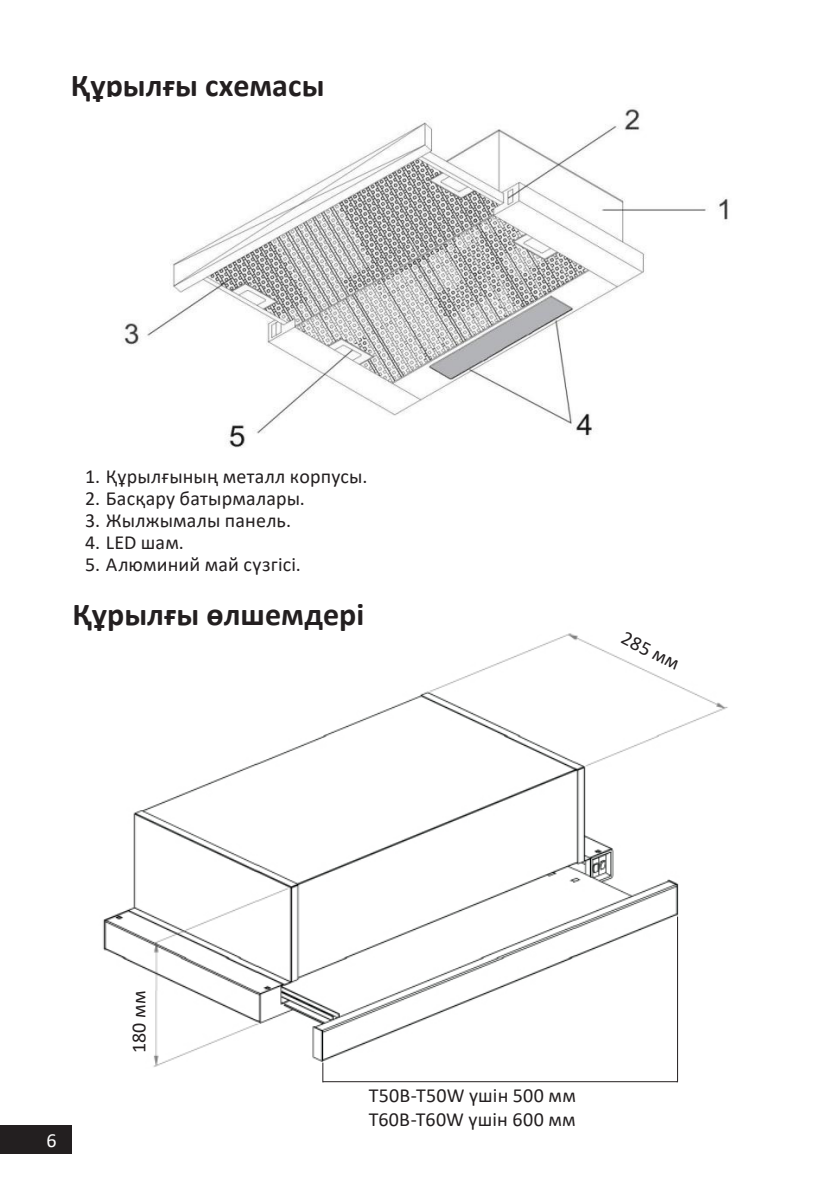
<style>
.page{position:relative;width:840px;height:1191px;background:#fff}
.page>*{position:absolute;margin:0;border:0;box-sizing:border-box;transform-origin:0 0}
.Заголовок_16{font:700 32px "Calibri";color:#231f20}
.t1{font:20px "Calibri";letter-spacing:.01em;color:#231f20}
.t2{font:20px "Calibri";color:#fff}
</style>
<div class="page">
<div style="left:0;top:1125px;width:72px;height:29px;background:#231f20"></div>
<img style="left:124px;top:109px;width:605px;height:339px">
<img style="left:103px;top:633px;width:625px;height:436px">
<hr style="left:676px;top:916px;width:1px;height:165px;background:#231f20">
<hr style="left:322px;top:1081px;width:355px;height:1px;background:#231f20">
<svg style="left:322px;top:1062px;width:1px;height:20px"></svg>
<p class="Заголовок_16" style="left:71px;top:63px;width:255px">Құрылғы схемасы</p>
<p class="t1" style="left:85px;top:463px;width:284px">1. Құрылғының металл корпусы.</p>
<p class="t1" style="left:85px;top:485px;width:221px">2. Басқару батырмалары.</p>
<p class="t1" style="left:85px;top:507px;width:207px">3. Жылжымалы панель.</p>
<p class="t1" style="left:85px;top:529px;width:100px">4. LED шам.</p>
<p class="t1" style="left:85px;top:551px;width:217px">5. Алюминий май сүзгісі.</p>
<p class="Заголовок_16" style="left:72px;top:592px;width:293px">Құрылғы өлшемдері</p>
<p class="t1" style="left:628px;top:624px;width:65px;rotate:27deg">285 мм</p>
<p class="t2" style="left:47px;top:1127px;width:12px">6</p>
<p class="t1" style="left:125px;top:1053px;width:64px;rotate:-90deg">180 мм</p>
<p class="t1" style="left:368px;top:1081px;width:208px">T50B-T50W үшін 500 мм</p>
<p class="t1" style="left:368px;top:1105px;width:208px">T60B-T60W үшін 600 мм</p>
</div>
